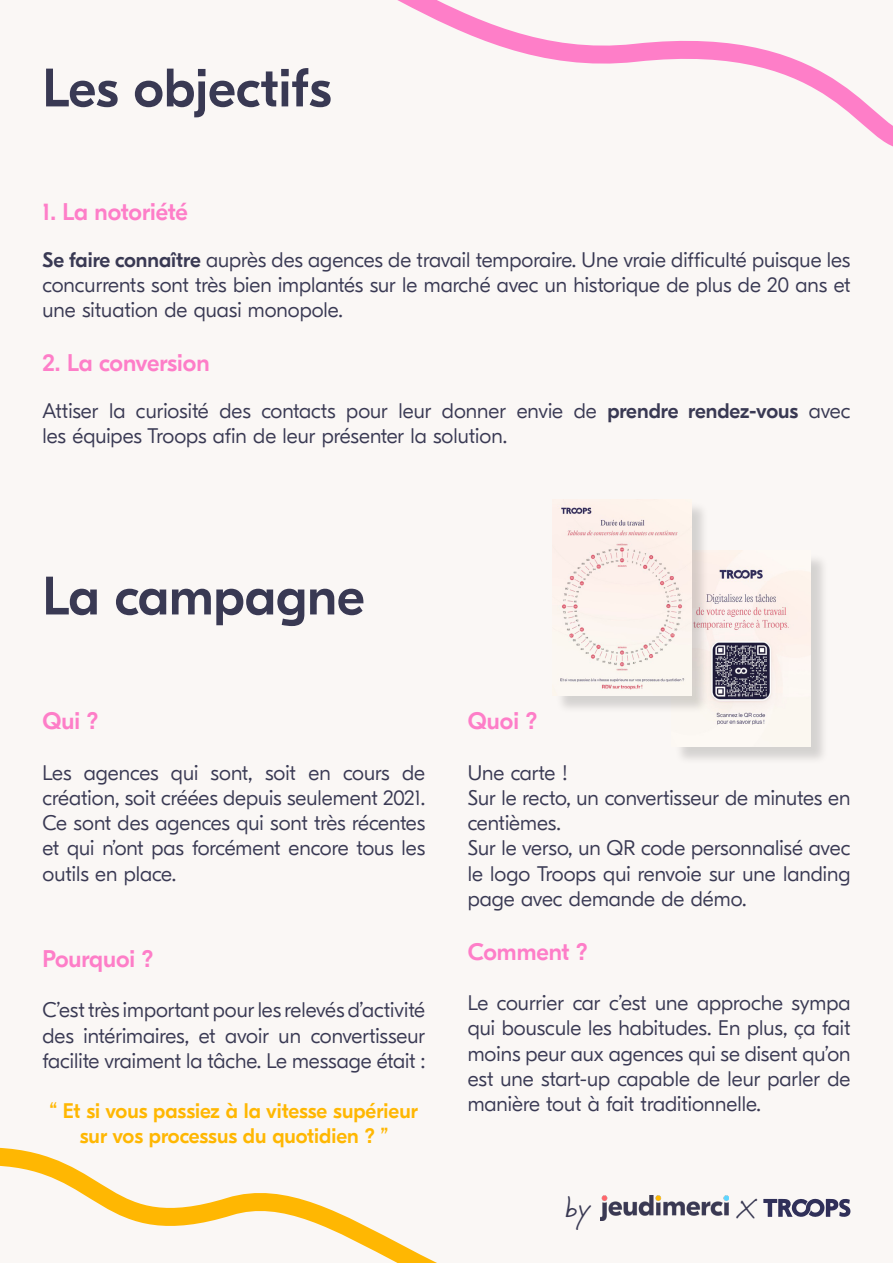
<style>
.page{position:relative;width:893px;height:1263px;background:#faf7f5}
.page>*{position:absolute;margin:0;border:0;box-sizing:border-box;transform-origin:0 0}
.t1{font:500 54px "GT Eesti Display";color:#393953}
.t2{font:30px "Jeff Script";color:#393953}
.t3{font:500 24px "GT Eesti Display";color:#fe7ec8}
.t4{font:300 21px/25.2px "GT Eesti Display";color:#393953;text-align:justify}
.t5{font:500 21px/25.2px "GT Eesti Display";color:#ffb702;text-align:center}
.s1{font-weight:500}
</style>
<div class="page">
<div style="left:674px;top:553px;width:154px;height:212px;background:#000;opacity:.15"></div>
<img style="left:674px;top:551px;width:136px;height:195px">
<div style="left:555px;top:502px;width:154px;height:212px;background:#000;opacity:.15"></div>
<img style="left:553px;top:499px;width:138px;height:196px">
<svg style="left:0;top:1147px;width:851px;height:116px"></svg>
<svg style="left:397px;top:0;width:496px;height:147px"></svg>
<h1 class="t1" style="left:43px;top:59px;width:290px">Les objectifs</h1>
<p class="t3" style="left:43px;top:199px;width:147px">1. La notoriété</p>
<p class="t4" style="left:43px;top:248px;width:809px"><span class="s1">Se faire connaître</span> auprès des agences de travail temporaire. Une vraie difficulté puisque les concurrents sont très bien implantés sur le marché avec un historique de plus de 20 ans et une situation de quasi monopole.</p>
<p class="t3" style="left:43px;top:350px;width:169px">2. La conversion</p>
<p class="t4" style="left:43px;top:399px;width:809px">Attiser la curiosité des contacts pour leur donner envie de <span class="s1">prendre rendez-vous</span> avec les équipes Troops afin de leur présenter la solution.</p>
<h1 class="t1" style="left:43px;top:567px;width:324px">La campagne</h1>
<p class="t3" style="left:43px;top:708px;width:58px">Qui ?</p>
<p class="t4" style="left:43px;top:760px;width:384px">Les agences qui sont, soit en cours de création, soit créées depuis seulement 2021.<br>Ce sont des agences qui sont très récentes et qui n’ont pas forcément encore tous les outils en place.</p>
<p class="t3" style="left:43px;top:946px;width:113px">Pourquoi ?</p>
<p class="t4" style="left:43px;top:998px;width:384px">C’est très important pour les relevés d’activité des intérimaires, et avoir un convertisseur facilite vraiment la tâche. Le message était :</p>
<p class="t5" style="left:50px;top:1099px;width:370px">“ Et si vous passiez à la vitesse supérieur sur vos processus du quotidien ? ”</p>
<p class="t3" style="left:468px;top:708px;width:71px">Quoi ?</p>
<p class="t4" style="left:468px;top:760px;width:384px;text-align:left">Une carte !<br>Sur le recto, un convertisseur de minutes en centièmes.<br>Sur le verso, un QR code personnalisé avec le logo Troops qui renvoie sur une landing page avec demande de démo.</p>
<p class="t3" style="left:468px;top:938px;width:121px">Comment ?</p>
<p class="t4" style="left:468px;top:991px;width:384px">Le courrier car c’est une approche sympa qui bouscule les habitudes. En plus, ça fait moins peur aux agences qui se disent qu’on est une start-up capable de leur parler de manière tout à fait traditionnelle.</p>
<h2 class="t2" style="left:566px;top:1185px;width:25px">by</h2>
<h2 class="t2" style="left:737px;top:1185px;width:20px">X</h2>
</div>
